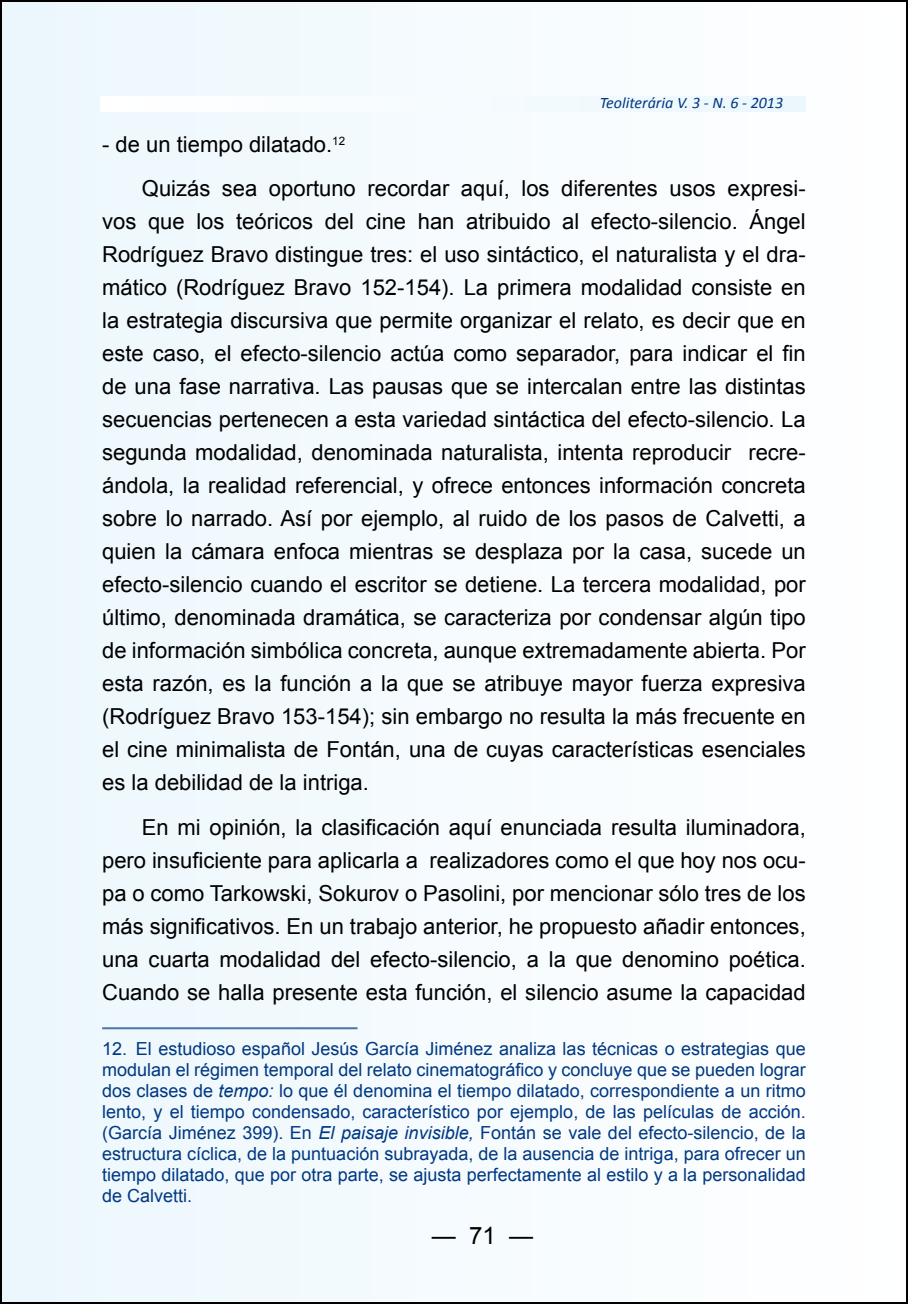
<style>
.page{position:relative;width:908px;height:1304px;background:#fff}
.page>*{position:absolute;margin:0;border:0;box-sizing:border-box;transform-origin:0 0}
.t1{font:24px "Arial";color:#000}
.t2{font:22px/33px "Arial";color:#000;text-align:justify}
.t3{font:18px/21px "Arial";color:#003882;text-align:justify}
.t4{font:italic 16px "Calibri";color:#003882}
.s1{font-style:italic}
</style>
<div class="page">
<div style="left:1px;top:1px;width:905px;height:1302px;background:#f5fbfe"></div>
<hr style="left:102px;top:1027px;width:255px;height:2px;background:#4d74a8">
<p class="t4" style="left:599px;top:93px;width:185px">Teoliterária V. 3 - N. 6 - 2013</p>
<p class="t2" style="left:142px;top:122px;width:665px;line-height:44.4px;text-indent:-40px">- de un tiempo dilatado.<sup>12<br></sup>Quizás sea oportuno recordar aquí, los diferentes usos expresi-</p>
<p class="t2" style="left:102px;top:205px;width:705px">vos que los teóricos del cine han atribuido al efecto-silencio. Ángel Rodríguez Bravo distingue tres: el uso sintáctico, el naturalista y el dra&shy;mático (Rodríguez Bravo 152-154). La primera modalidad consiste en la estrategia discursiva que permite organizar el relato, es decir que en este caso, el efecto-silencio actúa como separador, para indicar el fin de una fase narrativa. Las pausas que se intercalan entre las distintas secuencias pertenecen a esta variedad sintáctica del efecto-silencio. La segunda modalidad, denominada naturalista, intenta reproducir recre&shy;ándola, la realidad referencial, y ofrece entonces información concreta sobre lo narrado. Así por ejemplo, al ruido de los pasos de Calvetti, a quien la cámara enfoca mientras se desplaza por la casa, sucede un efecto-silencio cuando el escritor se detiene. La tercera modalidad, por último, denominada dramática, se caracteriza por condensar algún tipo de información simbólica concreta, aunque extremadamente abierta. Por esta razón, es la función a la que se atribuye mayor fuerza expresiva (Rodríguez Bravo 153-154); sin embargo no resulta la más frecuente en el cine minimalista de Fontán, una de cuyas características esenciales es la debilidad de la intriga.</p>
<p class="t2" style="left:102px;top:811px;width:704px;text-indent:40px">En mi opinión, la clasificación aquí enunciada resulta iluminadora, pero insuficiente para aplicarla a realizadores como el que hoy nos ocu&shy;pa o como Tarkowski, Sokurov o Pasolini, por mencionar sólo tres de los más significativos. En un trabajo anterior, he propuesto añadir entonces, una cuarta modalidad del efecto-silencio, a la que denomino poética.<br>Cuando se halla presente esta función, el silencio asume la capacidad</p>
<p class="t3" style="left:102px;top:1038px;width:704px">12. El estudioso español Jesús García Jiménez analiza las técnicas o estrategias que modulan el régimen temporal del relato cinematográfico y concluye que se pueden lograr dos clases de <span class="s1">tempo:</span> lo que él denomina el tiempo dilatado, correspondiente a un ritmo lento, y el tiempo condensado, característico por ejemplo, de las películas de acción. (García Jiménez 399). En <span class="s1">El paisaje invisible,</span> Fontán se vale del efecto-silencio, de la estructura cíclica, de la puntuación subrayada, de la ausencia de intriga, para ofrecer un tiempo dilatado, que por otra parte, se ajusta perfectamente al estilo y a la personalidad de Calvetti.</p>
<p class="t1" style="left:431px;top:1219px;width:103px">— 71 —</p>
</div>
